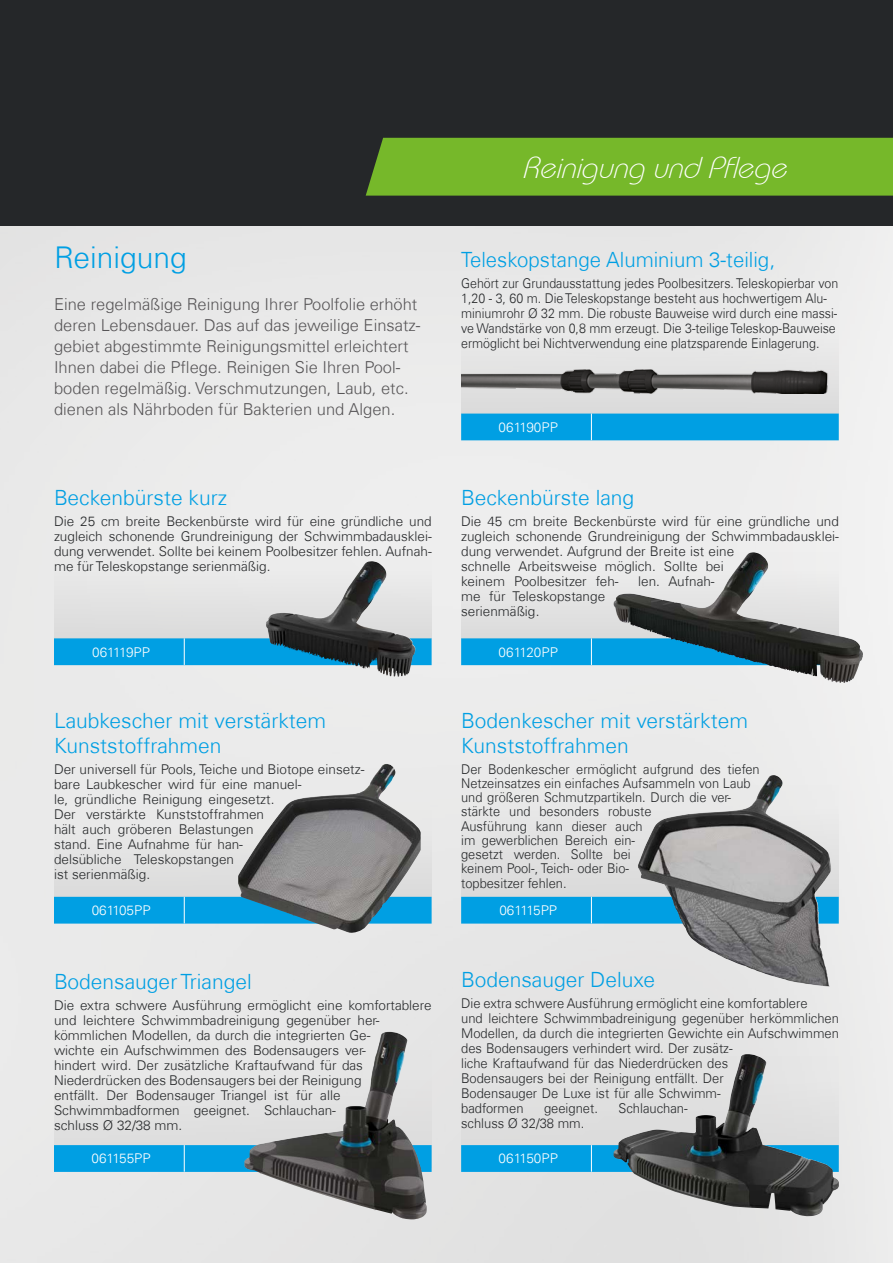
<style>
.page{position:relative;width:893px;height:1263px;background:#fff}
.page>*{position:absolute;margin:0;border:0;box-sizing:border-box;transform-origin:0 0}
.t1{font:italic 300 30px "Bauhaus IT Cby BT";color:#fff}
.t2{font:300 30px "Univers Com 45";color:#009fe3}
.t3{font:300 21px/25.2px "Univers Com 45";color:#009fe3}
.t4{font:300 16.5px/21px "Univers Com 45";color:#575557}
.t5{font:300 13.5px/15px "Univers Com 45";color:#252729}
.t6{font:300 13.5px/15px "Univers Com 45";color:#252729;scale:.96 1}
.t7{font:300 13.5px/15px "Univers Com 45";color:#252729;scale:.92 1}
.t8{font:300 13.5px/14.2px "Univers Com 45";color:#252729;scale:.95 1}
.t9{font:300 13.5px "Univers Com 45";color:#fff}
</style>
<div class="page">
<div style="left:0;top:225px;width:893px;height:1038px;background:#eaeaea"></div>
<div style="left:0;top:0;width:893px;height:225px;background:#252729"></div>
<div style="left:54px;top:811px;width:378px;height:86px;background:#e3e3e3"></div>
<div style="left:54px;top:1050px;width:378px;height:117px;background:#e4e4e4"></div>
<svg style="left:461px;top:785px;width:378px;height:112px;background:#d6d6d6"></svg>
<div style="left:461px;top:1056px;width:378px;height:111px;background:#dadada"></div>
<div style="left:54px;top:897px;width:378px;height:26px;background:#009fe3"></div>
<svg style="left:54px;top:1145px;width:378px;height:27px;background:#03a0e3"></svg>
<svg style="left:461px;top:897px;width:378px;height:26px;background:#1494ca"></svg>
<svg style="left:461px;top:1145px;width:378px;height:27px;background:#18b"></svg>
<img style="left:238px;top:764px;width:183px;height:169px">
<img style="left:637px;top:775px;width:134px;height:185px">
<img style="left:244px;top:1032px;width:183px;height:187px">
<img style="left:613px;top:1054px;width:134px;height:138px">
<div style="left:54px;top:552px;width:378px;height:86px;background:#e5e5e4"></div>
<svg style="left:461px;top:552px;width:378px;height:86px;background:#d2d3d3"></svg>
<div style="left:461px;top:313px;width:378px;height:101px;background:#e6e6e6"></div>
<svg style="left:54px;top:638px;width:378px;height:27px;background:#0b86ba"></svg>
<svg style="left:461px;top:638px;width:378px;height:27px;background:#0d78a5"></svg>
<div style="left:461px;top:414px;width:378px;height:26px;background:#009fe3"></div>
<img style="left:266px;top:562px;width:102px;height:86px">
<img style="left:613px;top:552px;width:140px;height:76px">
<img style="left:461px;top:369px;width:367px;height:24px">
<div style="left:366px;top:138px;width:527px;height:58px;background:#76b82a"></div>
<h1 class="t2" style="left:54px;top:239px;width:134px">Reinigung</h1>
<p class="t4" style="left:54px;top:294px;width:368px">Eine regelmäßige Reinigung Ihrer Poolfolie erhöht deren Lebensdauer. Das auf das jeweilige Einsatz&shy;gebiet abgestimmte Reinigungsmittel erleichtert Ihnen dabei die Pflege. Reinigen Sie Ihren Pool&shy;boden regelmäßig. Verschmutzungen, Laub, etc. dienen als Nährboden für Bakterien und Algen.</p>
<h2 class="t3" style="left:54px;top:485px;width:175px">Beckenbürste kurz</h2>
<p class="t5" style="left:54px;top:514px;width:379px;text-align:justify">Die 25 cm breite Beckenbürste wird für eine gründliche und zugleich schonende Grundreinigung der Schwimmbadausklei&shy;dung verwendet. Sollte bei keinem Poolbesitzer fehlen. Aufnah&shy;me für Teleskopstange serienmäßig.</p>
<h1 class="t1" style="left:522px;top:149px;width:275px">ReinigungundPflege</h1>
<h2 class="t3" style="left:461px;top:246px;width:316px">Teleskopstange Aluminium 3-teilig,</h2>
<p class="t7" style="left:461px;top:275px;width:411px">Gehört zur Grundausstattung jedes Poolbesitzers. Teleskopierbar von 1,20 - 3, 60 m. Die Teleskopstange besteht aus hochwertigem Alu&shy;miniumrohr Ø 32 mm. Die robuste Bauweise wird durch eine massi&shy;ve Wandstärke von 0,8 mm erzeugt. Die 3-teilige Teleskop-Bauweise ermöglicht bei Nichtverwendung eine platzsparende Einlagerung.</p>
<p class="t9" style="left:499px;top:419px;width:61px">061190PP</p>
<h2 class="t3" style="left:461px;top:485px;width:175px">Beckenbürste lang</h2>
<p class="t5" style="left:461px;top:514px;width:379px">Die 45 cm breite Beckenbürste wird für eine gründliche und zugleich schonende Grundreinigung der Schwimmbadausklei&shy;dung verwendet. Aufgrund der Breite ist eine<br>schnelle Arbeitsweise möglich. Sollte bei<br>keinem Poolbesitzer feh-</p>
<p class="t5" style="left:638px;top:574px;width:78px">len. Aufnah-</p>
<p class="t5" style="left:461px;top:589px;width:146px">me für Teleskopstange serienmäßig.</p>
<p class="t9" style="left:92px;top:644px;width:59px">061119PP</p>
<p class="t9" style="left:499px;top:644px;width:61px">061120PP</p>
<h2 class="t3" style="left:54px;top:708px;width:274px">Laubkescher mit verstärktem<br>Kunststoffrahmen</h2>
<p class="t5" style="left:54px;top:762px;width:312px">Der universell für Pools, Teiche und Biotope einsetz&shy;bare Laubkescher wird für eine manuel-<br>le, gründliche Reinigung eingesetzt.<br>Der verstärkte Kunststoffrahmen<br>hält auch gröberen Belastungen<br>stand. Eine Aufnahme für han-<br>delsübliche Teleskopstangen<br>ist serienmäßig.</p>
<p class="t9" style="left:92px;top:902px;width:60px">061105PP</p>
<h2 class="t3" style="left:54px;top:969px;width:199px">Bodensauger Triangel</h2>
<p class="t5" style="left:54px;top:997px;width:379px">Die extra schwere Ausführung ermöglicht eine komfortablere und leichtere Schwimmbadreinigung gegenüber her&shy;kömmlichen Modellen, da durch die integrierten Ge-<br>wichte ein Aufschwimmen des Bodensaugers ver-<br>hindert wird. Der zusätzliche Kraftaufwand für das Niederdrücken des Bodensaugers bei der Reinigung<br>entfällt. Der Bodensauger Triangel ist für alle Schwimmbadformen geeignet. Schlauchan-<br>schluss Ø 32/38 mm.</p>
<p class="t9" style="left:91px;top:1150px;width:61px">061155PP</p>
<h2 class="t3" style="left:461px;top:708px;width:288px">Bodenkescher mit verstärktem<br>Kunststoffrahmen</h2>
<p class="t8" style="left:461px;top:762px;width:316px">Der Bodenkescher ermöglicht aufgrund des tiefen Netzeinsatzes ein einfaches Aufsammeln von Laub und größeren Schmutzpartikeln. Durch die ver&shy;stärkte und besonders robuste<br>Ausführung kann dieser auch<br>im gewerblichen Bereich ein-<br>gesetzt werden. Sollte bei<br>keinem Pool-, Teich- oder Bio-<br>topbesitzer fehlen.</p>
<p class="t9" style="left:499px;top:902px;width:59px">061115PP</p>
<h2 class="t3" style="left:461px;top:967px;width:196px">Bodensauger Deluxe</h2>
<p class="t6" style="left:461px;top:995px;width:395px">Die extra schwere Ausführung ermöglicht eine komfortablere<br>und leichtere Schwimmbadreinigung gegenüber herkömmlichen Modellen, da durch die integrierten Gewichte ein Aufschwimmen des Bodensaugers verhindert wird. Der zusätz-<br>liche Kraftaufwand für das Niederdrücken des<br>Bodensaugers bei der Reinigung entfällt. Der<br>Bodensauger De Luxe ist für alle Schwimm-<br>badformen</p>
<p class="t6" style="left:544px;top:1100px;width:58px">geeignet.</p>
<p class="t6" style="left:618px;top:1100px;width:74px">Schlauchan-</p>
<p class="t6" style="left:461px;top:1115px;width:130px">schluss Ø 32/38 mm.</p>
<p class="t9" style="left:499px;top:1150px;width:61px">061150PP</p>
</div>
